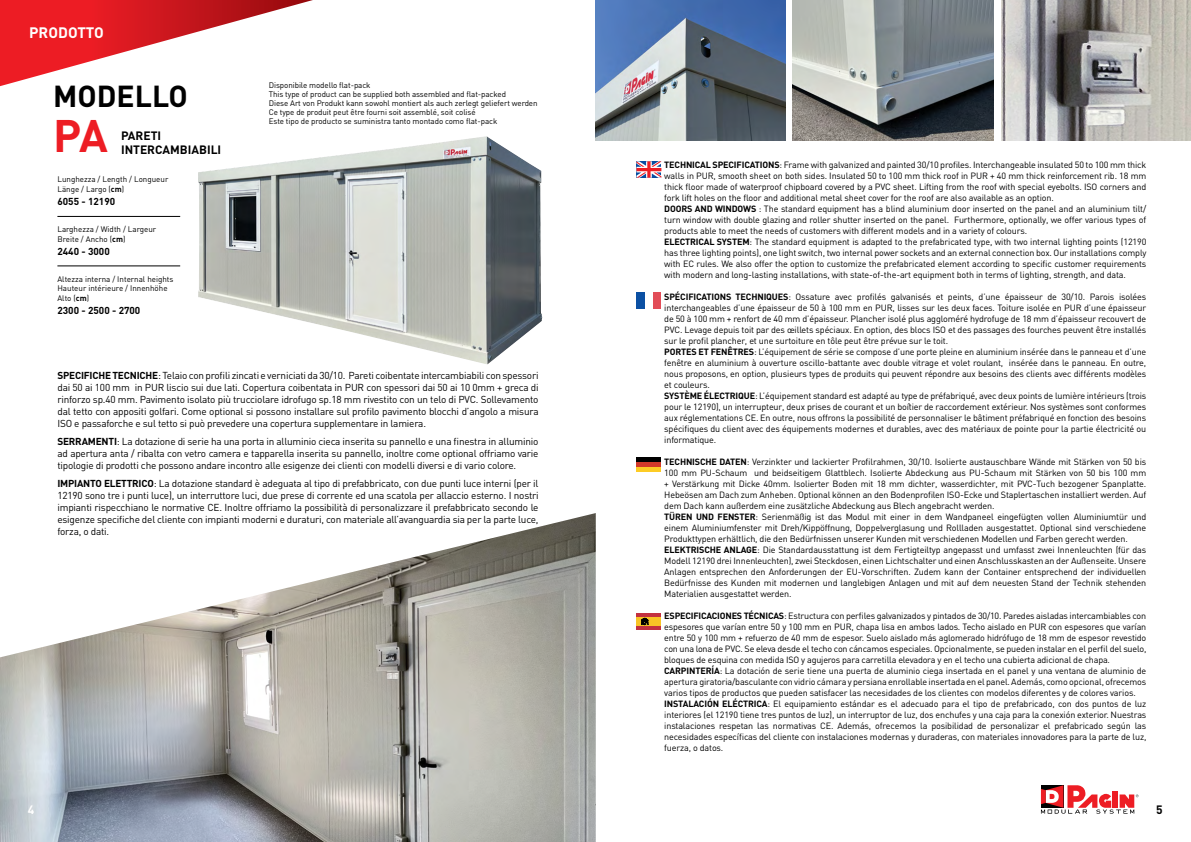
<style>
.page{position:relative;width:1191px;height:842px;background:#fff}
.page>*{position:absolute;margin:0;border:0;box-sizing:border-box;transform-origin:0 0}
.t1{font:700 45px "DIN";color:#ed1d24}
.t2{font:700 30px "DIN";color:#000}
.t3{font:700 15px "DIN";color:#fff}
.t4{font:700 12px/14.4px "DIN";color:#000}
.t5{font:700 12px "DIN";color:#fff}
.t6{font:10px/12px "DIN";letter-spacing:-.02em;color:#000;text-align:justify}
.t7{font:700 10px "DIN";color:#000}
.t8{font:9px/11px "DIN";letter-spacing:-.015em;color:#000}
.t9{font:8px/9px "DIN";letter-spacing:-.01em;color:#000}
.s1{font-weight:700}
</style>
<div class="page">
<svg style="left:0;top:0;width:313px;height:86px"></svg>
<img style="left:198px;top:136px;width:344px;height:228px">
<img style="left:0;top:513px;width:596px;height:329px">
<hr style="left:57px;top:266px;width:123px;height:1px;background:#000">
<hr style="left:57px;top:216px;width:123px;height:1px;background:#000">
<img style="left:595px;top:0;width:190px;height:140px">
<img style="left:792px;top:0;width:202px;height:140px">
<img style="left:1001px;top:0;width:190px;height:140px">
<svg style="left:636px;top:161px;width:25px;height:17px"></svg>
<div style="left:636px;top:293px;width:25px;height:16px;background:#e24d58"></div>
<div style="left:636px;top:293px;width:17px;height:16px;background:#fff"></div>
<div style="left:636px;top:293px;width:9px;height:16px;background:#0b50a3"></div>
<div style="left:636px;top:457px;width:25px;height:15px;background:#000"></div>
<div style="left:636px;top:462px;width:25px;height:10px;background:#d3392a"></div>
<div style="left:636px;top:467px;width:25px;height:5px;background:#fdcc25"></div>
<div style="left:636px;top:613px;width:25px;height:16px;background:#c33140"></div>
<div style="left:636px;top:617px;width:25px;height:9px;background:#f8c425"></div>
<svg style="left:641px;top:618px;width:7px;height:7px"></svg>
<svg style="left:1041px;top:785px;width:97px;height:29px"></svg>
<h3 class="t3" style="left:29px;top:23px;width:76px">PRODOTTO</h3>
<h2 class="t2" style="left:53px;top:77px;width:136px">MODELLO</h2>
<h1 class="t1" style="left:53px;top:106px;width:56px">PA</h1>
<h3 class="t4" style="left:121px;top:127px;width:102px">PARETI<br>INTERCAMBIABILI</h3>
<p class="t9" style="left:57px;top:174px;width:112px;line-height:10px">Lunghezza / Length / Longueur<br>Länge / Largo (<span class="s1">cm</span>)</p>
<p class="t7" style="left:57px;top:195px;width:59px">6055 - 12190</p>
<p class="t9" style="left:57px;top:224px;width:100px;line-height:10px">Larghezza / Width / Largeur<br>Breite / Ancho (<span class="s1">cm</span>)</p>
<p class="t7" style="left:57px;top:245px;width:54px">2440 - 3000</p>
<p class="t9" style="left:57px;top:274px;width:118px">Altezza interna / Internal heights<br>Hauteur intérieure / Innenhöhe</p>
<p class="t9" style="left:57px;top:293px;width:33px">Alto (<span class="s1">cm</span>)</p>
<p class="t7" style="left:57px;top:304px;width:84px">2300 - 2500 - 2700</p>
<p class="t9" style="left:269px;top:80px;width:270px">Disponibile modello flat-pack<br>This type of product can be supplied both assembled and flat-packed<br>Diese Art von Produkt kann sowohl montiert als auch zerlegt geliefert werden Ce type de produit peut être fourni soit assemblé, soit colisé<br>Este tipo de producto se suministra tanto montado como flat-pack</p>
<p class="t6" style="left:57px;top:369px;width:483px"><span class="s1">SPECIFICHE TECNICHE</span>: Telaio con profili zincati e verniciati da 30/10. Pareti coibentate intercambiabili con spessori dai 50 ai 100 mm in PUR liscio sui due lati. Copertura coibentata in PUR con spessori dai 50 ai 10 0mm + greca di rinforzo sp.40 mm. Pavimento isolato più trucciolare idrofugo sp.18 mm rivestito con un telo di PVC. Sollevamento dal tetto con appositi golfari. Come optional si possono installare sul profilo pavimento blocchi d’angolo a misura ISO e passaforche e sul tetto si può prevedere una copertura supplementare in lamiera.</p>
<p class="t6" style="left:57px;top:435px;width:483px"><span class="s1">SERRAMENTI</span>: La dotazione di serie ha una porta in alluminio cieca inserita su pannello e una finestra in alluminio ad apertura anta / ribalta con vetro camera e tapparella inserita su pannello, inoltre come optional offriamo varie tipologie di prodotti che possono andare incontro alle esigenze dei clienti con modelli diversi e di vario colore.</p>
<p class="t6" style="left:57px;top:477px;width:483px"><span class="s1">IMPIANTO ELETTRICO</span>: La dotazione standard è adeguata al tipo di prefabbricato, con due punti luce interni (per il 12190 sono tre i punti luce), un interruttore luci, due prese di corrente ed una scatola per allaccio esterno. I nostri impianti rispecchiano le normative CE. Inoltre offriamo la possibilità di personalizzare il prefabbricato secondo le esigenze specifiche del cliente con impianti moderni e duraturi, con materiale all’avanguardia sia per la parte luce, forza, o dati.</p>
<p class="t8" style="left:664px;top:159px;width:483px"><span class="s1">TECHNICAL SPECIFICATIONS</span>: Frame with galvanized and painted 30/10 profiles. Interchangeable insulated 50 to 100 mm thick walls in PUR, smooth sheet on both sides. Insulated 50 to 100 mm thick roof in PUR + 40 mm thick reinforcement rib. 18 mm thick floor made of waterproof chipboard covered by a PVC sheet. Lifting from the roof with special eyebolts. ISO corners and fork lift holes on the floor and additional metal sheet cover for the roof are also available as an option.<br><span class="s1">DOORS AND WINDOWS</span> : The standard equipment has a blind aluminium door inserted on the panel and an aluminium tilt/ turn window with double glazing and roller shutter inserted on the panel. Furthermore, optionally, we offer various types of products able to meet the needs of customers with different models and in a variety of colours.<br><span class="s1">ELECTRICAL SYSTEM</span>: The standard equipment is adapted to the prefabricated type, with two internal lighting points (12190 has three lighting points), one light switch, two internal power sockets and an external connection box. Our installations comply with EC rules. We also offer the option to customize the prefabricated element according to specific customer requirements with modern and long-lasting installations, with state-of-the-art equipment both in terms of lighting, strength, and data.</p>
<p class="t8" style="left:664px;top:291px;width:483px"><span class="s1">SPÉCIFICATIONS TECHNIQUES</span>: Ossature avec profilés galvanisés et peints, d’une épaisseur de 30/10. Parois isolées interchangeables d’une épaisseur de 50 à 100 mm en PUR, lisses sur les deux faces. Toiture isolée en PUR d’une épaisseur de 50 à 100 mm + renfort de 40 mm d’épaisseur. Plancher isolé plus aggloméré hydrofuge de 18 mm d’épaisseur recouvert de PVC. Levage depuis toit par des œillets spéciaux. En option, des blocs ISO et des passages des fourches peuvent être installés sur le profil plancher, et une surtoiture en tôle peut être prévue sur le toit.<br><span class="s1">PORTES ET FENÊTRES</span>: L’équipement de série se compose d’une porte pleine en aluminium insérée dans le panneau et d’une fenêtre en aluminium à ouverture oscillo-battante avec double vitrage et volet roulant, insérée dans le panneau. En outre, nous proposons, en option, plusieurs types de produits qui peuvent répondre aux besoins des clients avec différents modèles et couleurs.<br><span class="s1">SYSTÈME ÉLECTRIQUE</span>: L’équipement standard est adapté au type de préfabriqué, avec deux points de lumière intérieurs (trois pour le 12190), un interrupteur, deux prises de courant et un boîtier de raccordement extérieur. Nos systèmes sont conformes aux réglementations CE. En outre, nous offrons la possibilité de personnaliser le bâtiment préfabriqué en fonction des besoins spécifiques du client avec des équipements modernes et durables, avec des matériaux de pointe pour la partie électricité ou informatique.</p>
<p class="t8" style="left:664px;top:456px;width:483px"><span class="s1">TECHNISCHE DATEN</span>: Verzinkter und lackierter Profilrahmen, 30/10. Isolierte austauschbare Wände mit Stärken von 50 bis 100 mm PU-Schaum und beidseitigem Glattblech. Isolierte Abdeckung aus PU-Schaum mit Stärken von 50 bis 100 mm + Verstärkung mit Dicke 40mm. Isolierter Boden mit 18 mm dichter, wasserdichter, mit PVC-Tuch bezogener Spanplatte.<br>Hebeösen am Dach zum Anheben. Optional können an den Bodenprofilen ISO-Ecke und Staplertaschen installiert werden. Auf dem Dach kann außerdem eine zusätzliche Abdeckung aus Blech angebracht werden.<br><span class="s1">TÜREN UND FENSTER</span>: Serienmäßig ist das Modul mit einer in dem Wandpaneel eingefügten vollen Aluminiumtür und einem Aluminiumfenster mit Dreh/Kippöffnung, Doppelverglasung und Rollladen ausgestattet. Optional sind verschiedene Produkttypen erhältlich, die den Bedürfnissen unserer Kunden mit verschiedenen Modellen und Farben gerecht werden.<br><span class="s1">ELEKTRISCHE ANLAGE</span>: Die Standardausstattung ist dem Fertigteiltyp angepasst und umfasst zwei Innenleuchten (für das Modell 12190 drei Innenleuchten), zwei Steckdosen, einen Lichtschalter und einen Anschlusskasten an der Außenseite. Unsere Anlagen entsprechen den Anforderungen der EU-Vorschriften. Zudem kann der Container entsprechend der individuellen Bedürfnisse des Kunden mit modernen und langlebigen Anlagen und mit auf dem neuesten Stand der Technik stehenden Materialien ausgestattet werden.</p>
<p class="t8" style="left:664px;top:610px;width:483px"><span class="s1">ESPECIFICACIONES TÉCNICAS</span>: Estructura con perfiles galvanizados y pintados de 30/10. Paredes aisladas intercambiables con espesores que varían entre 50 y 100 mm en PUR, chapa lisa en ambos lados. Techo aislado en PUR con espesores que varían entre 50 y 100 mm + refuerzo de 40 mm de espesor. Suelo aislado más aglomerado hidrófugo de 18 mm de espesor revestido con una lona de PVC. Se eleva desde el techo con cáncamos especiales. Opcionalmente, se pueden instalar en el perfil del suelo, bloques de esquina con medida ISO y agujeros para carretilla elevadora y en el techo una cubierta adicional de chapa.<br><span class="s1">CARPINTERÍA</span>: La dotación de serie tiene una puerta de aluminio ciega insertada en el panel y una ventana de aluminio de apertura giratoria/basculante con vidrio cámara y persiana enrollable insertada en el panel. Además, como opcional, ofrecemos varios tipos de productos que pueden satisfacer las necesidades de los clientes con modelos diferentes y de colores varios.<br><span class="s1">INSTALACIÓN ELÉCTRICA</span>: El equipamiento estándar es el adecuado para el tipo de prefabricado, con dos puntos de luz interiores (el 12190 tiene tres puntos de luz), un interruptor de luz, dos enchufes y una caja para la conexión exterior. Nuestras instalaciones respetan las normativas CE. Además, ofrecemos la posibilidad de personalizar el prefabricado según las necesidades específicas del cliente con instalaciones modernas y duraderas, con materiales innovadores para la parte de luz, fuerza, o datos.</p>
<h3 class="t5" style="left:28px;top:801px;width:8px">4</h3>
<h3 class="t4" style="left:1156px;top:802px;width:8px">5</h3>
</div>
